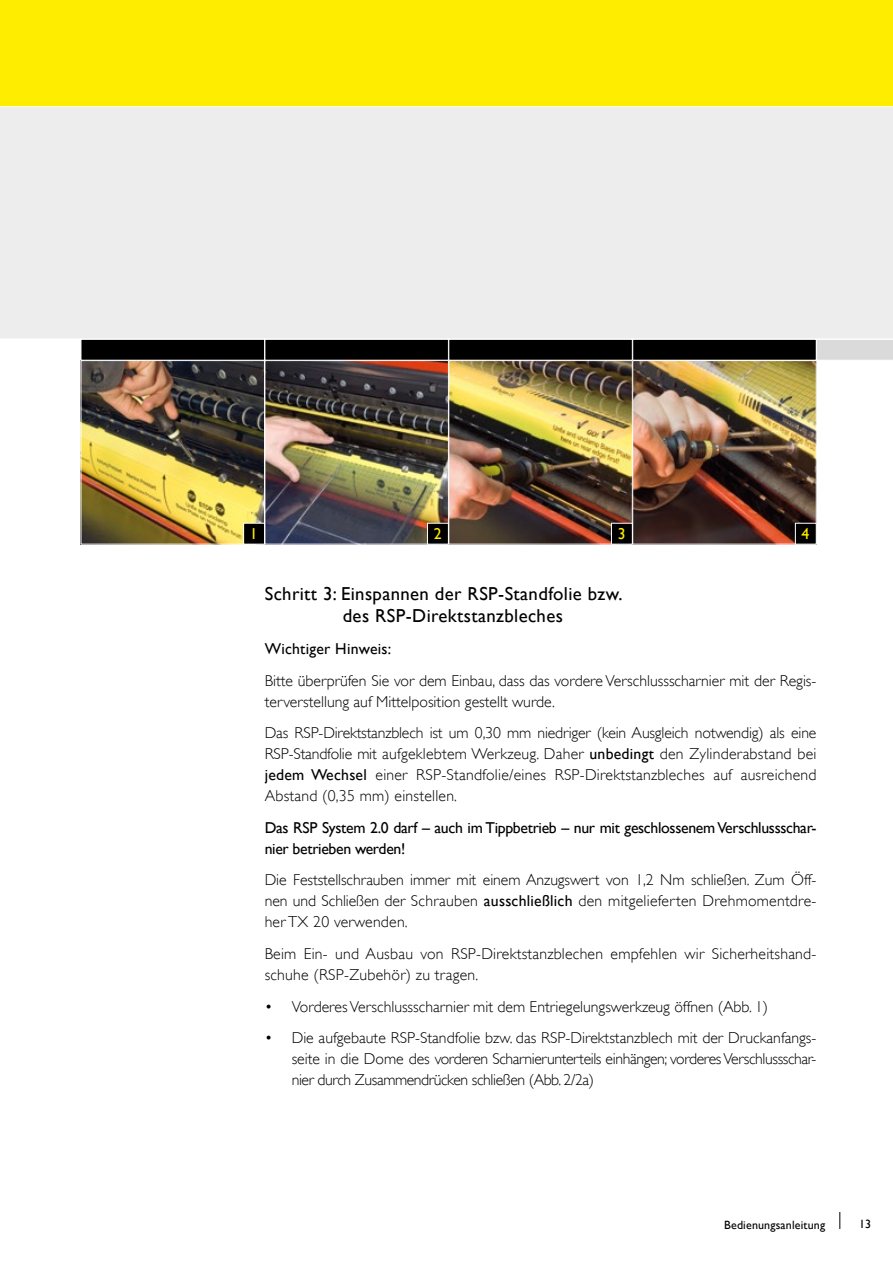
<style>
.page{position:relative;width:893px;height:1263px;background:#fff}
.page>*{position:absolute;margin:0;border:0;box-sizing:border-box;transform-origin:0 0}
.t1{font:18.75px/22.5px "Gill Sans";letter-spacing:.02em;color:#000}
.t2{font:300 15.75px/21px "Gill Sans";color:#000;text-align:justify}
.t3{font:15.75px/21px "Gill Sans";letter-spacing:-.02em;color:#000}
.t4{font:15.75px "Gill Sans";letter-spacing:.015em;color:#000}
.t5{font:15.75px "Gill Sans";color:#ffed00}
.t6{font:12px "Gill Sans";letter-spacing:.015em;color:#000}
.s1{font-weight:400}
</style>
<div class="page">
<div style="left:0;top:107px;width:893px;height:231px;background:#ededed"></div>
<div style="left:0;top:0;width:893px;height:106px;background:#ffed00"></div>
<div style="left:81px;top:339px;width:184px;height:21px;background:#000;border:1px solid #fff"></div>
<div style="left:265px;top:339px;width:184px;height:21px;background:#000;border:1px solid #fff"></div>
<div style="left:449px;top:339px;width:183px;height:21px;background:#000;border:1px solid #fff"></div>
<div style="left:632px;top:339px;width:184px;height:21px;background:#000;border:1px solid #fff"></div>
<div style="left:817px;top:340px;width:76px;height:20px;background:#dadada"></div>
<svg style="left:840px;top:1212px;width:1px;height:17px"></svg>
<img style="left:634px;top:362px;width:180px;height:180px">
<div style="left:632px;top:360px;width:184px;height:184px;border:1px solid #fff"></div>
<div style="left:795px;top:523px;width:21px;height:21px;background:#000"></div>
<img style="left:451px;top:362px;width:179px;height:180px">
<div style="left:449px;top:360px;width:183px;height:184px;border:1px solid #fff"></div>
<img style="left:267px;top:362px;width:180px;height:180px">
<div style="left:265px;top:360px;width:184px;height:184px;border:1px solid #fff"></div>
<div style="left:611px;top:523px;width:21px;height:21px;background:#000"></div>
<div style="left:427px;top:523px;width:21px;height:21px;background:#000"></div>
<div style="left:427px;top:523px;width:22px;height:21px;border:1px solid #fff"></div>
<img style="left:83px;top:362px;width:180px;height:180px">
<div style="left:81px;top:360px;width:184px;height:184px;border:1px solid #fff"></div>
<div style="left:244px;top:523px;width:20px;height:21px;background:#000"></div>
<div style="left:243px;top:523px;width:22px;height:21px;border:1px solid #fff"></div>
<p class="t5" style="left:250px;top:525px;width:9px">1</p>
<p class="t5" style="left:434px;top:525px;width:9px">2</p>
<p class="t5" style="left:618px;top:525px;width:9px">3</p>
<p class="t5" style="left:801px;top:525px;width:9px">4</p>
<p class="t1" style="left:343px;top:583px;width:281px;text-indent:-78px">Schritt 3: Einspannen der RSP-Standfolie bzw. des RSP-Direktstanzbleches</p>
<p class="t4" style="left:265px;top:639px;width:128px">Wichtiger Hinweis:</p>
<p class="t2" style="left:265px;top:670px;width:553px">Bitte überprüfen Sie vor dem Einbau, dass das vordere Verschlussscharnier mit der Regis&shy;terverstellung auf Mittelposition gestellt wurde.</p>
<p class="t2" style="left:265px;top:722px;width:553px">Das RSP-Direktstanzblech ist um 0,30 mm niedriger (kein Ausgleich notwendig) als eine RSP-Standfolie mit aufgeklebtem Werkzeug. Daher <span class="s1">unbedingt</span> den Zylinderabstand bei <span class="s1">jedem Wechsel</span> einer RSP-Standfolie/eines RSP-Direktstanzbleches auf ausreichend Abstand (0,35 mm) einstellen.</p>
<p class="t3" style="left:265px;top:817px;width:553px">Das RSP System 2.0 darf – auch im Tippbetrieb – nur mit geschlossenem Verschlussschar&shy;nier betrieben werden!</p>
<p class="t2" style="left:265px;top:869px;width:553px">Die Feststellschrauben immer mit einem Anzugswert von 1,2 Nm schließen. Zum Öff&shy;nen und Schließen der Schrauben <span class="s1">ausschließlich</span> den mitgelieferten Drehmomentdre&shy;her TX 20 verwenden.</p>
<p class="t2" style="left:265px;top:943px;width:553px">Beim Ein- und Ausbau von RSP-Direktstanzblechen empfehlen wir Sicherheitshand&shy;schuhe (RSP-Zubehör) zu tragen.</p>
<p class="t2" style="left:265px;top:996px;width:505px">• Vorderes Verschlussscharnier mit dem Entriegelungswerkzeug öffnen (Abb. 1)</p>
<p class="t2" style="left:292px;top:1027px;width:526px;text-indent:-27px">• Die aufgebaute RSP-Standfolie bzw. das RSP-Direktstanzblech mit der Druckanfangs&shy;seite in die Dome des vorderen Scharnierunterteils einhängen; vorderes Verschlussschar&shy;nier durch Zusammendrücken schließen (Abb. 2/2a)</p>
<p class="t6" style="left:724px;top:1218px;width:103px">Bedienungsanleitung</p>
<p class="t6" style="left:859px;top:1217px;width:14px">13</p>
</div>
